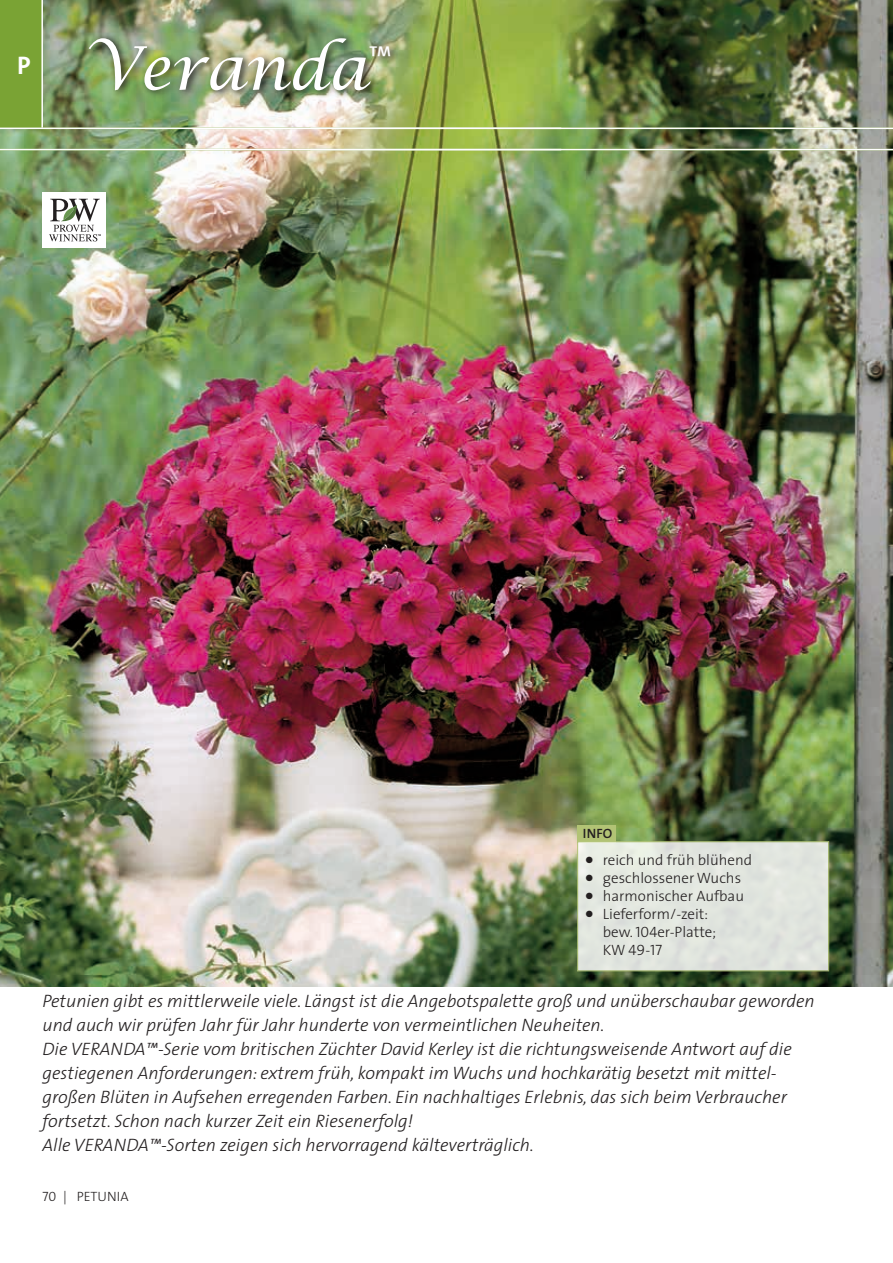
<style>
.page{position:relative;width:893px;height:1263px;background:#fff}
.page>*{position:absolute;margin:0;border:0;box-sizing:border-box;transform-origin:0 0}
.t1{font:italic 60px "Lucida Calligraphy";color:#fff}
.t2{font:700 25.5px "The Sans";color:#fff}
.t3{font:italic 300 18px/24px "The Sans";color:#231f20}
.t4{font:300 15px/18px "The Sans";color:#231f20}
.t5{font:15px "The Sans Light Caps";color:#231f20}
.t6{font:300 13.5px "The Sans";color:#231f20}
.t7{font:600 13.5px "The Sans";color:#231f20}
.s1{font-family:"The Sans Light Caps";font-weight:400}
.s2{font-family:"The Sans";font-weight:300}
</style>
<div class="page">
<img style="left:0;top:0;width:893px;height:986px">
<hr style="left:310px;top:128px;width:583px;height:1px;background:#fff">
<hr style="left:310px;top:149px;width:583px;height:1px;background:#fff">
<div style="left:0;top:0;width:42px;height:129px;background:#7aa334"></div>
<hr style="left:41px;top:0;width:2px;height:128px;background:#fff">
<hr style="left:0;top:128px;width:561px;height:1px;background:#fff">
<hr style="left:0;top:149px;width:561px;height:1px;background:#fff">
<div style="left:43px;top:192px;width:63px;height:56px;background:#fff"></div>
<svg style="left:49px;top:199px;width:52px;height:42px"></svg>
<div style="left:86px;top:33px;width:314px;height:66px;background:#231f20;opacity:.9"></div>
<div style="left:577px;top:825px;width:38px;height:17px;background:#b2c375"></div>
<div style="left:578px;top:842px;width:251px;height:129px;background:#e1e6df"></div>
<div style="left:577px;top:841px;width:252px;height:130px;border:1px solid #b2c375"></div>
<h2 class="t2" style="left:17px;top:44px;width:15px">P</h2>
<h1 class="t1" style="left:85px;top:32px;width:309px">Veranda<sup>™</sup></h1>
<p class="t7" style="left:583px;top:822px;width:31px">INFO</p>
<p class="t4" style="left:586px;top:850px;width:168px">● reich und früh blühend</p>
<p class="t4" style="left:586px;top:868px;width:157px">● geschlossener Wuchs</p>
<p class="t4" style="left:586px;top:886px;width:160px">● harmonischer Aufbau</p>
<p class="t4" style="left:603px;top:904px;width:115px;text-indent:-17px">● Lieferform/-zeit: bew. <span class="s1">104</span>er-Platte;</p>
<p class="t5" style="left:603px;top:937px;width:61px"><span class="s2">KW</span> 49-17</p>
<p class="t3" style="left:43px;top:988px;width:774px">Petunien gibt es mittlerweile viele. Längst ist die Angebotspalette groß und unüberschaubar geworden und auch wir prüfen Jahr für Jahr hunderte von vermeintlichen Neuheiten.<br>Die VERANDA™-Serie vom britischen Züchter David Kerley ist die richtungsweisende Antwort auf die gestiegenen Anforderungen: extrem früh, kompakt im Wuchs und hochkarätig besetzt mit mittel&shy;großen Blüten in Aufsehen erregenden Farben. Ein nachhaltiges Erlebnis, das sich beim Verbraucher fortsetzt. Schon nach kurzer Zeit ein Riesenerfolg!<br>Alle VERANDA™-Sorten zeigen sich hervorragend kälteverträglich.</p>
<p class="t6" style="left:43px;top:1185px;width:88px"><span class="s1">70</span> | PETUNIA</p>
</div>
